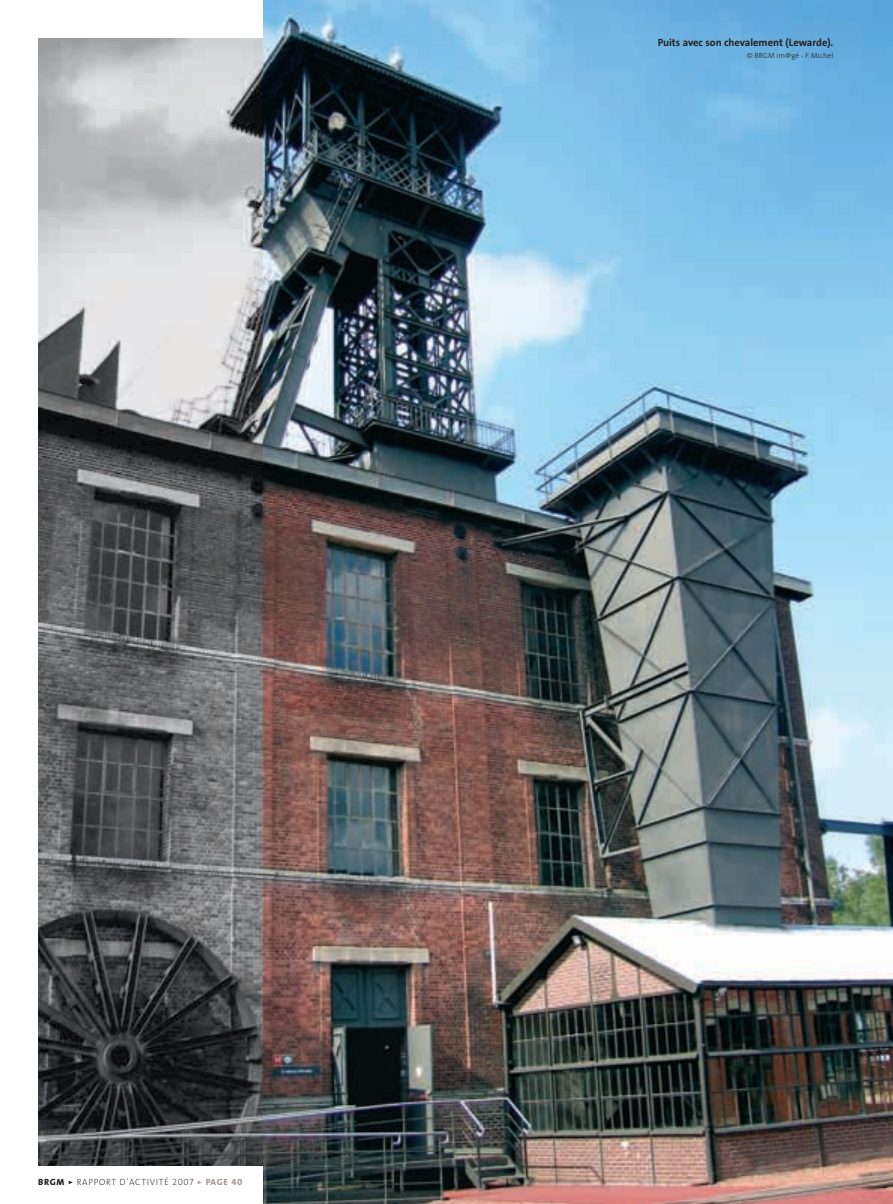
<style>
.page{position:relative;width:893px;height:1204px;background:#fff}
.page>*{position:absolute;margin:0;border:0;box-sizing:border-box;transform-origin:0 0}
.t1{font:700 10.5px "The Sans";color:#231f20}
.t2{font:200 9px "The Sans";letter-spacing:.08em;color:#231f20}
.t3{font:300 7.5px "The Sans";color:#231f20}
.s1{font-weight:800}
.s2{font-family:"The Sans Semi Bold Caps";font-weight:400}
.s3{font-family:"The Sans Extra Light Caps";font-weight:400}
.s4{font-family:"The Sans Semi Bold Caps";font-weight:400;color:#a79a94}
.s5{font-family:"The Sans Extra Bold Caps";font-weight:400;color:#a79a94}
</style>
<div class="page">
<img style="left:38px;top:38px;width:225px;height:1127px">
<img style="left:263px;top:0;width:630px;height:1203px">
<p class="t1" style="left:658px;top:39px;width:177px">Puits avec son chevalement (Lewarde).</p>
<p class="t3" style="left:747px;top:53px;width:88px">© BRGM im@gé - F. Michel</p>
<p class="t2" style="left:38px;top:1178px;width:206px"><span class="s1">BRGM</span> <span class="s2">&gt;</span> RAPPORT D’ACTIVIT<span class="s3">É 2007</span> <span class="s4">&gt;</span> <span class="s5">PAGE 40</span></p>
</div>
